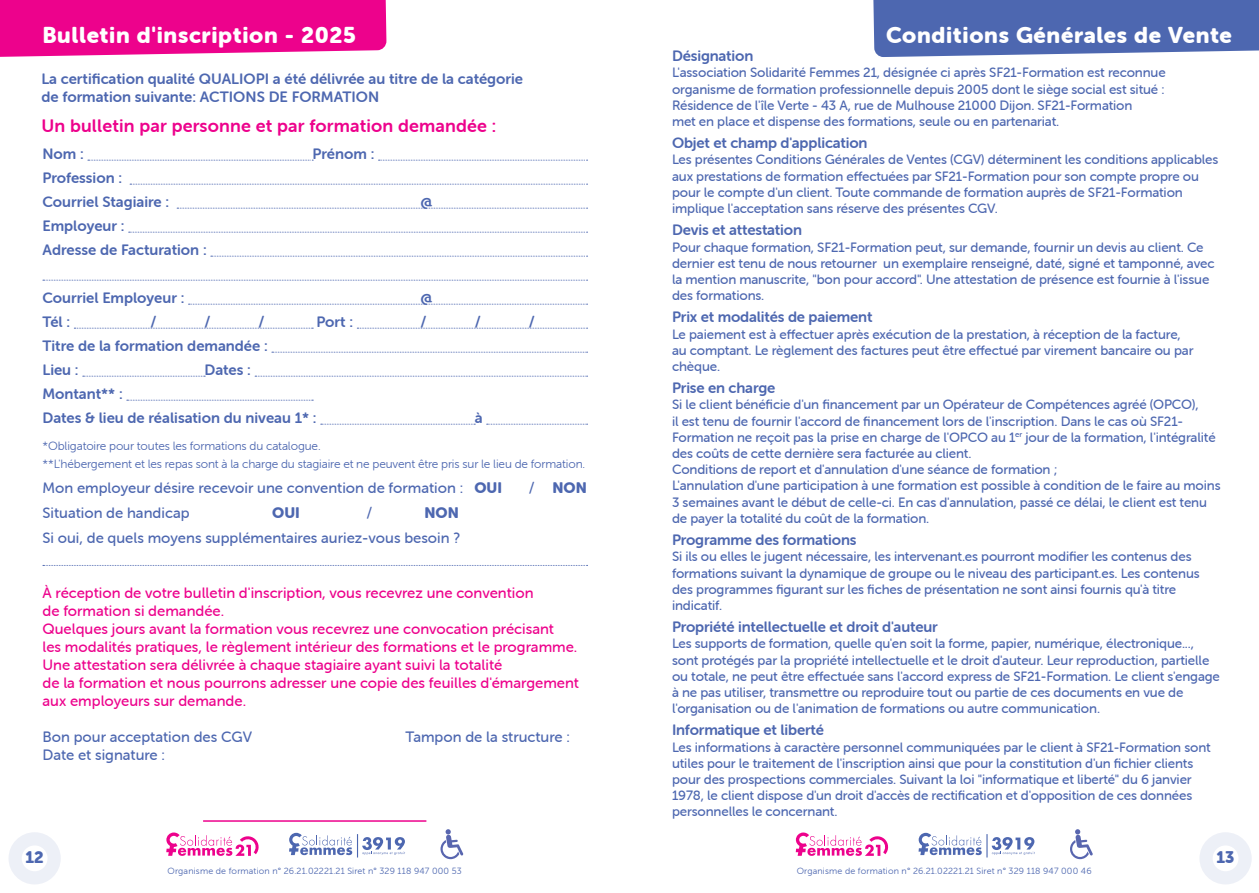
<style>
.page{position:relative;width:1259px;height:893px;background:#fff}
.page>*{position:absolute;margin:0;border:0;box-sizing:border-box;transform-origin:0 0}
.t1{font:22.5px "Museo Sans Rounded 900";letter-spacing:.03em;color:#fff}
.t2{font:18px "Museo Sans Rounded 700";letter-spacing:.01em;color:#ed028c}
.t3{font:16.5px "Museo Sans Rounded 900";color:#4d67b0}
.t4{font:15px/24px "Museo Sans Rounded 700";letter-spacing:-.005em;color:#4d67b0}
.t5{font:15px/18px "Museo Sans Rounded 500";color:#ed028c}
.t6{font:15px/18px "Museo Sans Rounded 500";color:#4d67b0}
.t7{font:15px "Museo Sans Rounded 900";color:#4d67b0}
.t8{font:13.5px/16.2px "Museo Sans Rounded 500";letter-spacing:-.01em;color:#4d67b0}
.t9{font:12px/18px "Museo Sans Rounded 300";letter-spacing:-.01em;color:#4d67b0}
.t10{font:9px "Museo Sans Rounded 300";letter-spacing:.02em;color:#4d67b0}
.s1{font-family:"Museo Sans Rounded 900"}
.s2{font-family:"Museo Sans Rounded 500"}
</style>
<div class="page">
<svg style="left:9px;top:832px;width:52px;height:52px"></svg>
<svg style="left:166px;top:832px;width:93px;height:24px"></svg>
<svg style="left:795px;top:832px;width:94px;height:24px"></svg>
<svg style="left:289px;top:833px;width:116px;height:24px"></svg>
<svg style="left:918px;top:833px;width:116px;height:24px"></svg>
<svg style="left:440px;top:829px;width:23px;height:30px"></svg>
<svg style="left:1070px;top:829px;width:23px;height:30px"></svg>
<hr style="left:203px;top:820px;width:223px;height:2px;background:#ed028c">
<svg style="left:1200px;top:832px;width:51px;height:52px"></svg>
<div style="left:873px;top:0;width:386px;height:57px;background:#4d67b0"></div>
<svg style="left:43px;top:565px;width:544px;height:1px"></svg>
<svg style="left:88px;top:160px;width:225px;height:1px"></svg>
<svg style="left:378px;top:160px;width:209px;height:1px"></svg>
<svg style="left:130px;top:184px;width:457px;height:1px"></svg>
<svg style="left:177px;top:208px;width:410px;height:1px"></svg>
<svg style="left:129px;top:232px;width:458px;height:1px"></svg>
<svg style="left:211px;top:256px;width:376px;height:1px"></svg>
<svg style="left:43px;top:280px;width:544px;height:1px"></svg>
<svg style="left:188px;top:304px;width:399px;height:1px"></svg>
<svg style="left:74px;top:328px;width:239px;height:1px"></svg>
<svg style="left:357px;top:328px;width:230px;height:1px"></svg>
<svg style="left:272px;top:352px;width:315px;height:1px"></svg>
<svg style="left:83px;top:376px;width:122px;height:1px"></svg>
<svg style="left:255px;top:376px;width:332px;height:1px"></svg>
<svg style="left:127px;top:400px;width:186px;height:1px"></svg>
<svg style="left:321px;top:424px;width:154px;height:1px"></svg>
<svg style="left:487px;top:424px;width:100px;height:1px"></svg>
<svg style="left:0;top:0;width:386px;height:57px;background:#ee1193"></svg>
<h1 class="t1" style="left:43px;top:22px;width:315px">Bulletin d'inscription - 2025</h1>
<p class="t4" style="left:41px;top:70px;width:483px;line-height:18px">La certification qualité QUALIOPI a été délivrée au titre de la catégorie de formation suivante: ACTIONS DE FORMATION</p>
<h2 class="t2" style="left:41px;top:116px;width:456px">Un bulletin par personne et par formation demandée :</h2>
<p class="t4" style="left:43px;top:142px;width:43px">Nom :</p>
<p class="t4" style="left:313px;top:142px;width:63px">Prénom :</p>
<p class="t4" style="left:43px;top:166px;width:128px">Profession :<br>Courriel Stagiaire :</p>
<p class="t4" style="left:421px;top:190px;width:14px">@</p>
<p class="t4" style="left:43px;top:214px;width:166px">Employeur :<br>Adresse de Facturation :</p>
<p class="t4" style="left:43px;top:286px;width:143px">Courriel Employeur :</p>
<p class="t4" style="left:421px;top:286px;width:14px">@</p>
<p class="t4" style="left:43px;top:310px;width:29px">Tél :</p>
<p class="t4" style="left:151px;top:310px;width:8px">/</p>
<p class="t4" style="left:205px;top:310px;width:8px">/</p>
<p class="t4" style="left:259px;top:310px;width:8px">/</p>
<p class="t4" style="left:316px;top:310px;width:38px">Port :</p>
<p class="t4" style="left:421px;top:310px;width:8px">/</p>
<p class="t4" style="left:475px;top:310px;width:8px">/</p>
<p class="t4" style="left:529px;top:310px;width:8px">/</p>
<p class="t4" style="left:43px;top:334px;width:227px">Titre de la formation demandée :<br>Lieu :</p>
<p class="t4" style="left:205px;top:358px;width:48px">Dates :</p>
<p class="t4" style="left:43px;top:382px;width:276px">Montant** :<br>Dates &amp; lieu de réalisation du niveau 1* :</p>
<p class="t4" style="left:475px;top:406px;width:9px">à</p>
<p class="t9" style="left:43px;top:436px;width:544px">*Obligatoire pour toutes les formations du catalogue.<br>**L'hébergement et les repas sont à la charge du stagiaire et ne peuvent être pris sur le lieu de formation.</p>
<p class="t6" style="left:43px;top:479px;width:461px">Mon employeur désire recevoir une convention de formation : <span class="s1">OUI</span></p>
<p class="t7" style="left:529px;top:479px;width:60px"><span class="s2">/</span> NON</p>
<p class="t6" style="left:43px;top:504px;width:149px">Situation de handicap</p>
<p class="t7" style="left:272px;top:504px;width:29px">OUI</p>
<p class="t6" style="left:367px;top:504px;width:7px">/</p>
<p class="t7" style="left:424px;top:504px;width:36px">NON</p>
<p class="t6" style="left:43px;top:529px;width:419px">Si oui, de quels moyens supplémentaires auriez-vous besoin ?</p>
<p class="t5" style="left:43px;top:584px;width:538px">À réception de votre bulletin d'inscription, vous recevrez une convention<br>de formation si demandée.<br>Quelques jours avant la formation vous recevrez une convocation précisant<br>les modalités pratiques, le règlement intérieur des formations et le programme.<br>Une attestation sera délivrée à chaque stagiaire ayant suivi la totalité<br>de la formation et nous pourrons adresser une copie des feuilles d'émargement aux employeurs sur demande.</p>
<p class="t6" style="left:43px;top:727px;width:211px">Bon pour acceptation des CGV<br>Date et signature :</p>
<p class="t6" style="left:405px;top:727px;width:166px">Tampon de la structure :</p>
<p class="t3" style="left:25px;top:848px;width:20px">12</p>
<h1 class="t1" style="left:886px;top:22px;width:347px">Conditions Générales de Vente</h1>
<p class="t4" style="left:672px;top:44px;width:83px">Désignation</p>
<p class="t8" style="left:672px;top:65px;width:495px">L'association Solidarité Femmes 21, désignée ci après SF21-Formation est reconnue organisme de formation professionnelle depuis 2005 dont le siège social est situé :<br>Résidence de l'île Verte - 43 A, rue de Mulhouse 21000 Dijon. SF21-Formation<br>met en place et dispense des formations, seule ou en partenariat.</p>
<p class="t4" style="left:672px;top:131px;width:197px">Objet et champ d'application</p>
<p class="t8" style="left:672px;top:152px;width:548px">Les présentes Conditions Générales de Ventes (CGV) déterminent les conditions applicables aux prestations de formation effectuées par SF21-Formation pour son compte propre ou pour le compte d'un client. Toute commande de formation auprès de SF21-Formation implique l'acceptation sans réserve des présentes CGV.</p>
<p class="t4" style="left:672px;top:218px;width:131px">Devis et attestation</p>
<p class="t8" style="left:672px;top:239px;width:544px">Pour chaque formation, SF21-Formation peut, sur demande, fournir un devis au client. Ce dernier est tenu de nous retourner un exemplaire renseigné, daté, signé et tamponné, avec la mention manuscrite, "bon pour accord". Une attestation de présence est fournie à l'issue des formations.</p>
<p class="t4" style="left:672px;top:305px;width:202px">Prix et modalités de paiement</p>
<p class="t8" style="left:672px;top:326px;width:523px">Le paiement est à effectuer après exécution de la prestation, à réception de la facture, au comptant. Le règlement des factures peut être effectué par virement bancaire ou par chèque.</p>
<p class="t4" style="left:672px;top:376px;width:105px">Prise en charge</p>
<p class="t8" style="left:672px;top:397px;width:550px">Si le client bénéficie d'un financement par un Opérateur de Compétences agréé (OPCO),<br>il est tenu de fournir l'accord de financement lors de l'inscription. Dans le cas où SF21- Formation ne reçoit pas la prise en charge de l'OPCO au 1<sup>er</sup> jour de la formation, l'intégralité des coûts de cette dernière sera facturée au client.<br>Conditions de report et d'annulation d'une séance de formation ;<br>L'annulation d'une participation à une formation est possible à condition de le faire au moins 3 semaines avant le début de celle-ci. En cas d'annulation, passé ce délai, le client est tenu de payer la totalité du coût de la formation.</p>
<p class="t4" style="left:672px;top:528px;width:186px">Programme des formations</p>
<p class="t8" style="left:672px;top:549px;width:529px">Si ils ou elles le jugent nécessaire, les intervenant.es pourront modifier les contenus des formations suivant la dynamique de groupe ou le niveau des participant.es. Les contenus des programmes figurant sur les fiches de présentation ne sont ainsi fournis qu'à titre indicatif.</p>
<p class="t4" style="left:672px;top:615px;width:267px">Propriété intellectuelle et droit d'auteur</p>
<p class="t8" style="left:672px;top:636px;width:549px">Les supports de formation, quelle qu'en soit la forme, papier, numérique, électronique..., sont protégés par la propriété intellectuelle et le droit d'auteur. Leur reproduction, partielle ou totale, ne peut être effectuée sans l'accord express de SF21-Formation. Le client s'engage à ne pas utiliser, transmettre ou reproduire tout ou partie de ces documents en vue de l'organisation ou de l'animation de formations ou autre communication.</p>
<p class="t4" style="left:672px;top:718px;width:153px">Informatique et liberté</p>
<p class="t8" style="left:672px;top:739px;width:540px">Les informations à caractère personnel communiquées par le client à SF21-Formation sont utiles pour le traitement de l'inscription ainsi que pour la constitution d'un fichier clients pour des prospections commerciales. Suivant la loi "informatique et liberté" du 6 janvier 1978, le client dispose d'un droit d'accès de rectification et d'opposition de ces données personnelles le concernant.</p>
<p class="t3" style="left:1216px;top:848px;width:20px">13</p>
<p class="t10" style="left:168px;top:866px;width:296px">Organisme de formation n° 26.21.02221.21 Siret n° 329 118 947 000 53</p>
<p class="t10" style="left:797px;top:866px;width:296px">Organisme de formation n° 26.21.02221.21 Siret n° 329 118 947 000 46</p>
</div>
